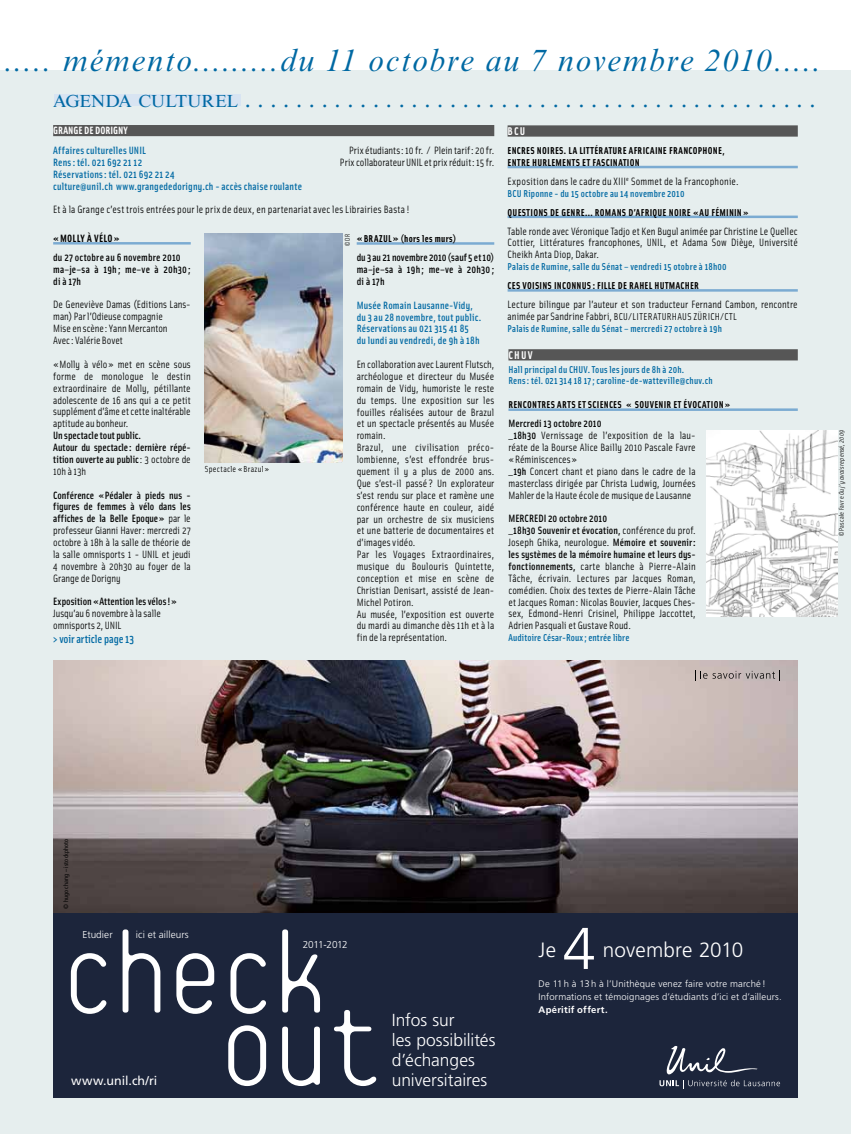
<style>
.page{position:relative;width:851px;height:1134px;background:#fff}
.page>*{position:absolute;margin:0;border:0;box-sizing:border-box;transform-origin:0 0}
.t1{font:100 126px "Platelet";letter-spacing:-.04em;color:#fff}
.t2{font:300 58.75px "Frutiger LT Std";color:#fff}
.t3{font:italic 31.25px "Times New Roman MT Std";letter-spacing:.055em;color:#0069a3}
.t4{font:25px "Times New Roman MT Std";color:#0069a3}
.t5{font:300 20.75px "Frutiger LT Std";letter-spacing:.005em;color:#fff}
.t6{font:300 17.38px/20px "Frutiger LT Std";letter-spacing:-.005em;color:#fff}
.t7{font:12.5px "Frutiger LT Std";color:#fff}
.t8{font:500 11.88px "Solex";letter-spacing:-.01em;color:#0069a3}
.t9{font:700 11.25px "Solex";color:#fff}
.t10{font:10.62px/11.9px "Solex";letter-spacing:.01em;color:#000}
.t11{font:500 10.62px/11.9px "Solex";letter-spacing:.005em;color:#000}
.t12{font:500 10.62px/11.9px "Solex";letter-spacing:.015em;color:#0069a3}
.t13{font:700 10.62px "Solex";letter-spacing:-.01em;color:#fff}
.t14{font:700 10.62px "Solex";letter-spacing:.03em;color:#000}
.t15{font:500 10px/11.2px "Solex";letter-spacing:.02em;color:#0069a3}
.t16{font:700 10px/11.9px "Solex";letter-spacing:.025em;color:#000}
.t17{font:300 10px "Frutiger LT Std";letter-spacing:.005em;color:#fff}
.t18{font:300 10px "Frutiger LT Std";letter-spacing:-.025em;color:#fff}
.t19{font:300 9.5px/13.1px "Frutiger LT Std";letter-spacing:.02em;color:#fff}
.t20{font:700 9.5px "Frutiger LT Std";letter-spacing:.025em;color:#fff}
.t21{font:8.75px "Solex";letter-spacing:.03em;color:#000}
.t22{font:italic 6.88px "Solex";letter-spacing:.02em;color:#000}
.t23{font:6.88px "Solex";color:#000}
.t24{font:condensed 6.25px "Frutiger LT Std";letter-spacing:.02em;color:#000}
.s1{font-size:17.5px}
.s2{font-style:inherit}
.s3{font-weight:400}
.s4{font-weight:500}
.s5{font-size:10.62px}
.s6{font-weight:400;font-size:10.62px;color:#000}
.s7{font-weight:400;color:#000}
.s8{font-style:normal}
</style>
<div class="page">
<div style="left:0;top:70px;width:850px;height:1064px;background:#e6eeee"></div>
<div style="left:54px;top:94px;width:187px;height:12px;background:#d8e4f2"></div>
<div style="left:508px;top:349px;width:289px;height:11px;background:#565656"></div>
<div style="left:507px;top:125px;width:290px;height:12px;background:#565656"></div>
<hr style="left:507px;top:166px;width:290px;height:2px;background:#7babd2">
<hr style="left:507px;top:216px;width:290px;height:2px;background:#7babd2">
<hr style="left:507px;top:289px;width:290px;height:3px;background:#7babd2">
<hr style="left:508px;top:408px;width:289px;height:3px;background:#7babd2">
<img style="left:53px;top:661px;width:744px;height:252px">
<div style="left:53px;top:913px;width:744px;height:185px;background:#1c253b"></div>
<svg style="left:659px;top:1046px;width:121px;height:42px"></svg>
<svg style="left:694px;top:671px;width:86px;height:10px"></svg>
<hr style="left:356px;top:242px;width:138px;height:3px;background:#7babd2">
<img style="left:706px;top:431px;width:130px;height:186px">
<div style="left:53px;top:125px;width:441px;height:11px;background:#565656"></div>
<hr style="left:53px;top:242px;width:138px;height:3px;background:#7babd2">
<img style="left:205px;top:233px;width:137px;height:230px">
<h3 class="t3" style="left:5px;top:42px;width:818px">..... mémento.........du 11 octobre au 7 novembre 2010.....</h3>
<h3 class="t4" style="left:53px;top:84px;width:764px"><span class="s1">AGENDA CULTUREL</span> . . . . . . . . . . . . . . . . . . . . . . . . . . . . . . . . . . . . . . . . . . <span class="s2">. . .</span></h3>
<p class="t13" style="left:53px;top:124px;width:76px">GRANGE DE DORIGNY</p>
<p class="t12" style="left:53px;top:144px;width:93px">Affaires culturelles UN IL</p>
<p class="t10" style="left:349px;top:144px;width:147px">Prix étudiants: 10 fr. / Plein tarif: 20 fr.</p>
<p class="t12" style="left:53px;top:156px;width:90px">Rens: tél. 021 692 21 12</p>
<p class="t10" style="left:340px;top:156px;width:156px">Prix collaborateur UNIL et prix réduit: 15 fr.</p>
<p class="t12" style="left:53px;top:168px;width:250px">Réservations: tél. 021 692 21 24<br>culture@unil.ch www.grangededorigny.ch - accès chaise roulante</p>
<p class="t10" style="left:53px;top:203px;width:358px">Et à la Grange c’est trois entrées pour le prix de deux, en partenariat avec les Librairies Basta !</p>
<p class="t14" style="left:53px;top:231px;width:68px">« MOLLY À VÉLO»</p>
<p class="t11" style="left:53px;top:251px;width:139px">du 27 octobre au 6 novembre 2010 ma–je–sa à 19h; me–ve à 20h30; di à 17h</p>
<p class="t10" style="left:53px;top:298px;width:139px">De Geneviève Damas (Editions Lans&shy;man) Par l’Odieuse compagnie<br>Mise en scène: Yann Mercanton<br>Avec: Valérie Bovet</p>
<p class="t10" style="left:53px;top:358px;width:139px;text-align:justify">«Molly à vélo» met en scène sous forme de monologue le destin extraordinaire de Molly, pétillante adolescente de 16 ans qui a ce petit supplément d’âme et cette inaltérable aptitude au bonheur.</p>
<p class="t11" style="left:53px;top:429px;width:139px">Un spectacle tout public.<br>Autour du spectacle: dernière répé&shy;tition ouverte au public<span class="s3">: 3 octobre de<br>10h à 13h</span></p>
<p class="t10" style="left:53px;top:488px;width:139px;text-align:justify"><span class="s4">Conférence « Pédaler à pieds nus - figures de femmes à vélo dans les affiches de la Belle Epoque»</span> par le professeur Gianni Haver: mercredi 27 octobre à 18h à la salle de théorie de la salle omnisports 1 - UNIL et jeudi 4 novembre à 20h30 au foyer de la Grange de Dorigny</p>
<p class="t11" style="left:53px;top:595px;width:125px">Exposition « Attention les vélos!»</p>
<p class="t10" style="left:53px;top:607px;width:109px">Jusqu’au 6 novembre à la salle omnisports 2, UNIL</p>
<p class="t8" style="left:53px;top:631px;width:83px">&gt; voir article page 13</p>
<p class="t23" style="left:343px;top:246px;width:14px;rotate:-90deg">© DR</p>
<p class="t16" style="left:356px;top:232px;width:12px"><span class="s5">«</span>BRAZUL</p>
<p class="t16" style="left:393px;top:232px;width:64px"><span class="s5">»</span> (HORS LES MURS)</p>
<p class="t11" style="left:356px;top:251px;width:139px;text-align:justify">du 3 au 21 novembre 2010 (sauf 5 et 10) ma–je–sa à 19h; me–ve à 20h30; di à 17h</p>
<p class="t12" style="left:356px;top:299px;width:126px">Musée Romain Lausanne-Vidy, du 3 au 28 novembre, tout public.<br>Réservations au 021 315 41 85<br>du lundi au vendredi, de 9h à 18h</p>
<p class="t10" style="left:356px;top:358px;width:139px">En collaboration avec Laurent Flutsch, archéologue et directeur du Musée romain de Vidy, humoriste le reste du temps. Une exposition sur les fouilles réalisées autour de Brazul et un spectacle présentés au Musée romain.<br>Brazul, une civilisation préco&shy;lombienne, s’est effondrée brus&shy;quement il y a plus de 2000 ans.<br>Que s’est-il passé? Un explorateur s’est rendu sur place et ramène une conférence haute en couleur, aidé par un orchestre de six musiciens et une batterie de documentaires et d’images vidéo.<br>Par les Voyages Extraordinaires, musique du Boulouris Quintette, conception et mise en scène de<br>Christian Denisart, assisté de Jean-<br>Michel Potiron.<br>Au musée, l’exposition est ouverte du mardi au dimanche dès 11h et à la fin de la représentation.</p>
<p class="t21" style="left:205px;top:463px;width:66px">Spectacle «Brazul»</p>
<p class="t9" style="left:507px;top:124px;width:7px">BCU</p>
<p class="t16" style="left:507px;top:144px;width:218px">ENCRES NOIRES. LA LITTÉRATURE AFRICAINE FRANCOPHONE,<br>ENTRE HURLEMENTS ET FASCINATION</p>
<p class="t10" style="left:507px;top:175px;width:232px">Exposition dans le cadre du XIII<sup>e</sup> Sommet de la Francophonie.</p>
<p class="t15" style="left:507px;top:187px;width:178px">BCU Riponne - du 15 octobre au 14 novembre 2010</p>
<p class="t16" style="left:507px;top:206px;width:242px">QUESTIONS DE GENRE... ROMANS D’AFRIQUE NOIRE « AU FÉMININ »</p>
<p class="t10" style="left:507px;top:225px;width:291px;text-align:justify">Table ronde avec Véronique Tadjo et Ken Bugul animée par Christine Le Quellec Cottier, Littératures francophones, UNIL, et Adama Sow Dièye, Université Cheikh Anta Diop, Dakar.</p>
<p class="t15" style="left:507px;top:261px;width:221px">Palais de Rumine, salle du Sénat – vendredi 15 otobre à 18h00</p>
<p class="t16" style="left:507px;top:279px;width:193px">CES VOISINS INCONNUS : FILLE DE RAHEL HUTMACHER</p>
<p class="t10" style="left:507px;top:298px;width:291px">Lecture bilingue par l’auteur et son traducteur Fernand Cambon, rencontre</p>
<p class="t15" style="left:507px;top:310px;width:231px;line-height:11.9px"><span class="s6">animée par Sandrine Fabbri,</span> <span class="s7">BCU/LITERATURHAUS ZÜRICH/CTL<br></span>Palais de Rumine, salle du Sénat – mercredi 27 octobre à 19h</p>
<p class="t9" style="left:508px;top:348px;width:7px">CHUV</p>
<p class="t15" style="left:508px;top:363px;width:205px">Hall principal du CHUV. Tous les jours de 8h à 20h.<br>Rens: tél. 021 314 18 17; caroline-de-watteville@chuv.ch</p>
<p class="t16" style="left:508px;top:399px;width:223px">RENCONTRES ARTS ET SCIENCES « SOUVENIR ET ÉVOCATION »</p>
<p class="t10" style="left:508px;top:417px;width:189px"><span class="s4">Mercredi 13 octobre 2010<br>_18h30</span> Vernissage de l’exposition de la lau&shy;réate de la Bourse Alice Bailly 2010 Pascale Favre «Réminiscences»<br><span class="s4">_19h</span> Concert chant et piano dans le cadre de la masterclass dirigée par Christa Ludwig, Journées Mahler de la Haute école de musique de Lausanne</p>
<p class="t10" style="left:508px;top:512px;width:189px"><span class="s4">MERCREDI 20 octobre 2010<br>_18h30 Souvenir et évocation,</span> conférence du prof.<br>Joseph Ghika, neurologue. <span class="s4">Mémoire et souvenir: les systèmes de la mémoire humaine et leurs dys&shy;fonctionnements,</span> carte blanche à Pierre-Alain Tâche, écrivain. Lectures par Jacques Roman, comédien. Choix des textes de Pierre-Alain Tâche et Jacques Roman: Nicolas Bouvier, Jacques Ches&shy;sex, Edmond-Henri Crisinel, Philippe Jaccottet, Adrien Pasquali et Gustave Roud.</p>
<p class="t15" style="left:508px;top:632px;width:122px">Auditoire César-Roux; entrée libre</p>
<p class="t22" style="left:837px;top:536px;width:108px;rotate:-90deg"><span class="s8">© Pascale Favre</span> Ou j’y avais repensé, 2009</p>
<p class="t24" style="left:62px;top:909px;width:72px;rotate:-90deg">© hugo chang – istockphoto</p>
<h1 class="t1" style="left:59px;top:925px;width:272px">Check</h1>
<p class="t17" style="left:82px;top:929px;width:32px">Etudier</p>
<p class="t17" style="left:136px;top:929px;width:54px">ici et ailleurs</p>
<p class="t18" style="left:302px;top:939px;width:47px">2011-2012</p>
<h1 class="t1" style="left:218px;top:997px;width:169px">Out</h1>
<p class="t7" style="left:71px;top:1074px;width:88px">www.unil.ch/ri</p>
<h3 class="t6" style="left:391px;top:1010px;width:105px">Infos sur<br>les possibilités d’échanges universitaires</h3>
<h3 class="t5" style="left:538px;top:938px;width:19px">Je</h3>
<h2 class="t2" style="left:562px;top:915px;width:34px">4</h2>
<h3 class="t5" style="left:602px;top:938px;width:142px">novembre 2010</h3>
<p class="t19" style="left:538px;top:977px;width:245px">De 11 h à 13 h à l’Unithèque venez faire votre marché !<br>Informations et témoignages d’étudiants d’ici et d’ailleurs.</p>
<p class="t20" style="left:538px;top:1004px;width:71px">Apéritif offert.</p>
</div>
